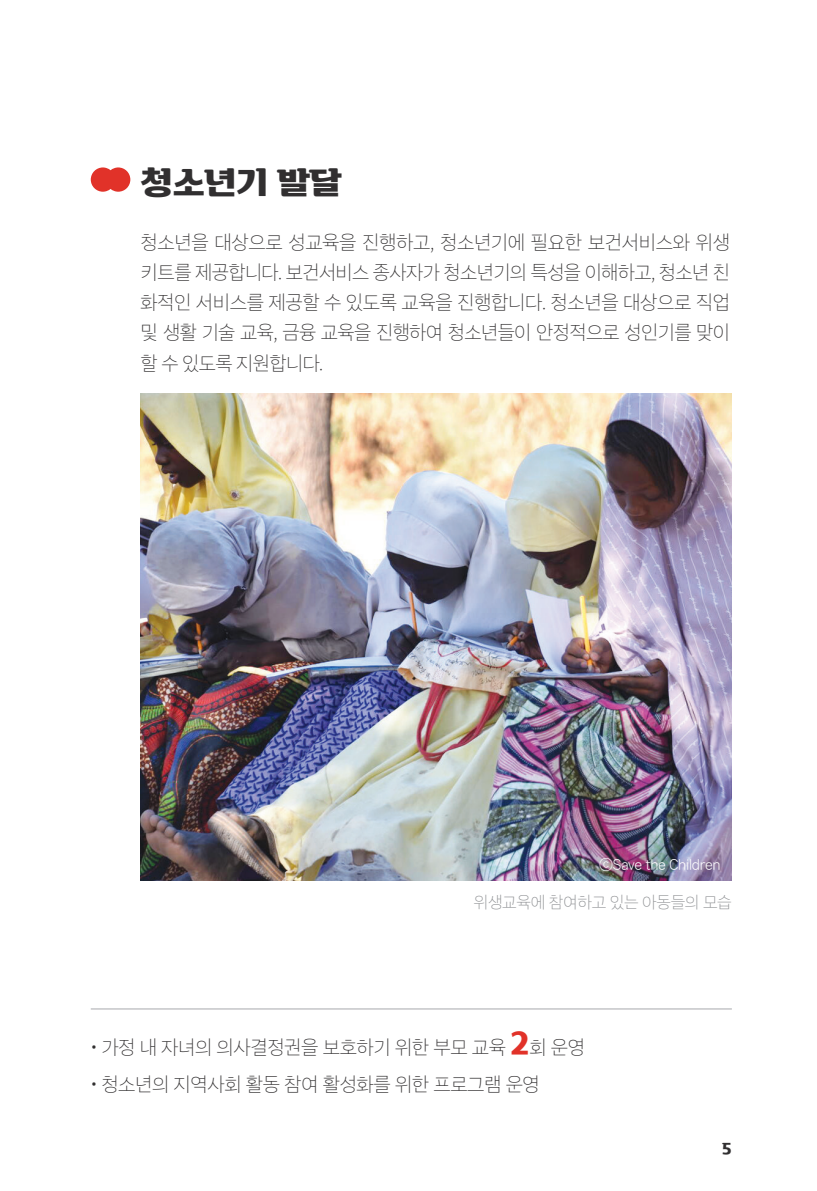
<style>
.page{position:relative;width:817px;height:1191px;background:#fff}
.page>*{position:absolute;margin:0;border:0;box-sizing:border-box;transform-origin:0 0}
.부제목18pt_GNDB{font:36px "OTELAND Nice M";letter-spacing:-.03em;color:#312f30}
.지도_명칭{font:19px/30px "SD Clair Sans b Ul";letter-spacing:-.02em;color:#312f30;text-align:justify}
.t1{font:16px "SD Clair Sans b Ul";letter-spacing:-.02em;color:#8a8c8f}
.지도_명칭-2{font:16px "OTELAND Nice M";color:#312f30}
.t2{font:14.6px "SD Clair Sans c Lt";letter-spacing:-.02em;color:#fff}
.s1{font-family:"OTELAND Nice M";font-size:32px;color:#e13229}
</style>
<div class="page">
<svg style="left:91px;top:167px;width:39px;height:25px"></svg>
<img style="left:140px;top:393px;width:591px;height:487px">
<hr style="left:91px;top:1008px;width:640px;height:1px;background:#a8a9ad">
<p class="부제목18pt_GNDB" style="left:140px;top:165px;width:203px">청소년기 발달</p>
<p class="지도_명칭" style="left:140px;top:228px;width:591px">청소년을 대상으로 성교육을 진행하고, 청소년기에 필요한 보건서비스와 위생 키트를 제공합니다. 보건서비스 종사자가 청소년기의 특성을 이해하고, 청소년 친 화적인 서비스를 제공할 수 있도록 교육을 진행합니다. 청소년을 대상으로 직업 및 생활 기술 교육, 금융 교육을 진행하여 청소년들이 안정적으로 성인기를 맞이 할 수 있도록 지원합니다.</p>
<p class="t2" style="left:599px;top:857px;width:122px">ⓒSave the Children</p>
<p class="t1" style="left:473px;top:893px;width:259px">위생교육에 참여하고 있는 아동들의 모습</p>
<p class="지도_명칭" style="left:91px;top:1031px;width:495px">• 가정 내 자녀의 의사결정권을 보호하기 위한 부모 교육 <span class="s1">2</span>회 운영</p>
<p class="지도_명칭" style="left:91px;top:1069px;width:450px">• 청소년의 지역사회 활동 참여 활성화를 위한 프로그램 운영</p>
<p class="지도_명칭-2" style="left:722px;top:1141px;width:11px">5</p>
</div>
